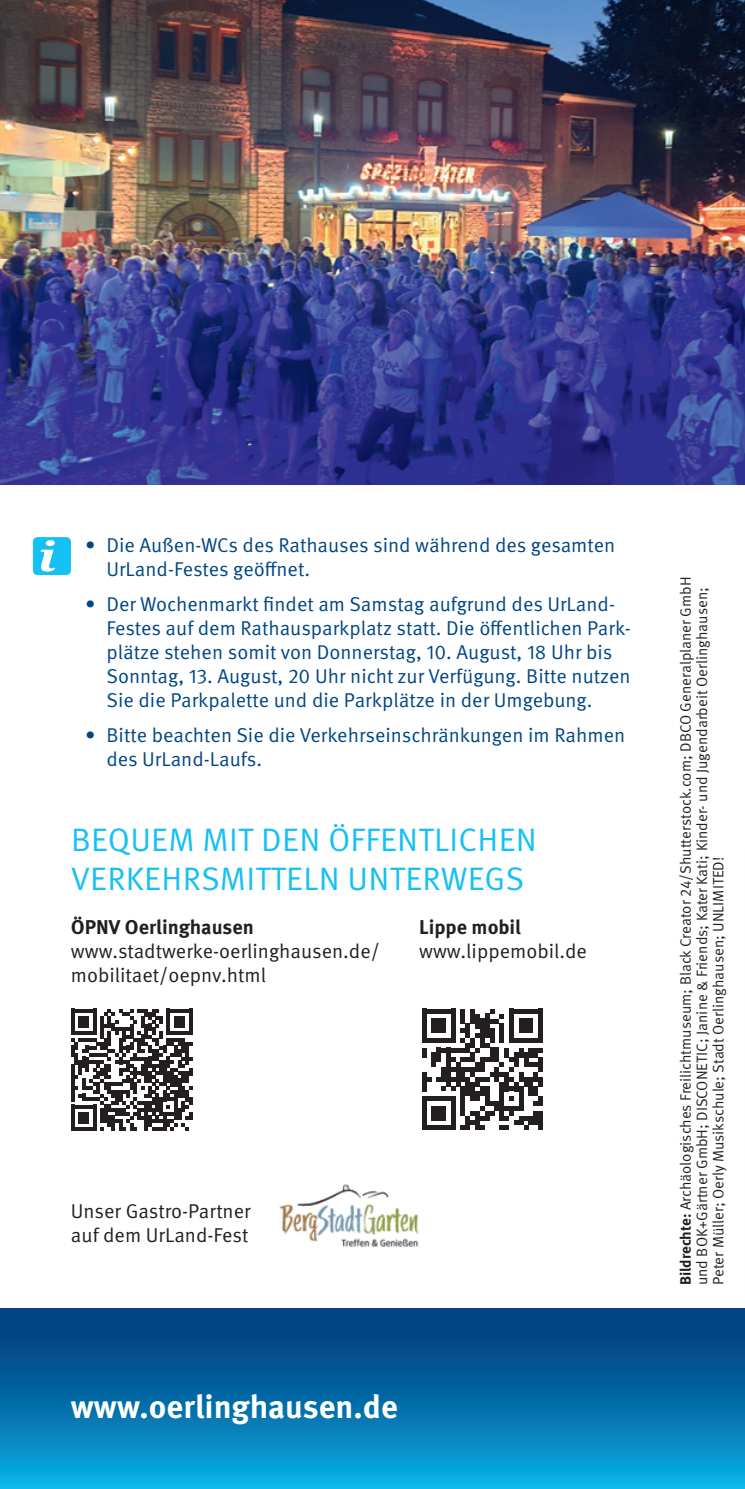
<style>
.page{position:relative;width:745px;height:1489px;background:#fff}
.page>*{position:absolute;margin:0;border:0;box-sizing:border-box;transform-origin:0 0}
.t1{font:32.5px/39px "Meta Pro";letter-spacing:.01em;color:#15c0f2}
.t2{font:700 32.5px "Meta Pro";color:#fff}
.t3{font:20px/24px "Meta Pro";color:#004684}
.t4{font:20px/24px "Meta Pro";color:#231f20}
.t5{font:700 20px "Meta Pro";color:#231f20}
.t6{font:15px/16.2px "Meta Pro";color:#231f20}
.s1{font-weight:700}
</style>
<div class="page">
<svg style="left:0;top:1308px;width:744px;height:180px;background:#046fa9"></svg>
<img style="left:0;top:0;width:744px;height:484px">
<svg style="left:32px;top:537px;width:39px;height:39px;background:#48cdf4"></svg>
<img style="left:279px;top:1184px;width:140px;height:63px">
<svg style="left:71px;top:1008px;width:121px;height:122px"></svg>
<svg style="left:422px;top:1008px;width:120px;height:122px"></svg>
<hr style="left:538px;top:1110px;width:4px;height:10px;background:#231f20">
<hr style="left:538px;top:1120px;width:4px;height:10px;background:#231f20">
<p class="t3" style="left:106px;top:533px;width:510px;text-indent:-21px">• Die Außen-WCs des Rathauses sind während des gesamten<br>UrLand-Festes geöffnet.</p>
<p class="t3" style="left:106px;top:592px;width:525px;text-indent:-21px">• Der Wochenmarkt findet am Samstag aufgrund des UrLand-Festes auf dem Rathausparkplatz statt. Die öffentlichen Park&shy;plätze stehen somit von Donnerstag, 10. August, 18 Uhr bis Sonntag, 13. August, 20 Uhr nicht zur Verfügung. Bitte nutzen Sie die Parkpalette und die Parkplätze in der Umgebung.</p>
<p class="t3" style="left:106px;top:722px;width:520px;text-indent:-21px">• Bitte beachten Sie die Verkehrseinschränkungen im Rahmen des UrLand-Laufs.</p>
<h1 class="t1" style="left:71px;top:820px;width:467px">BEQUEM MIT DEN ÖFFENTLICHEN<br>VERKEHRSMITTELN UNTERWEGS</h1>
<p class="t5" style="left:71px;top:914px;width:184px">ÖPNV Oerlinghausen</p>
<p class="t4" style="left:71px;top:939px;width:310px">www.stadtwerke-oerlinghausen.de/ mobilitaet/oepnv.html</p>
<p class="t5" style="left:419px;top:914px;width:103px">Lippe mobil</p>
<p class="t4" style="left:419px;top:939px;width:169px">www.lippemobil.de</p>
<p class="t4" style="left:71px;top:1198px;width:181px">Unser Gastro-Partner auf dem UrLand-Fest</p>
<h1 class="t2" style="left:71px;top:1385px;width:328px">www.oerlinghausen.de</h1>
<p class="t6" style="left:677px;top:1284px;width:710px;rotate:-90deg"><span class="s1">Bildrechte:</span> Archäologisches Freilichtmuseum; Black Creator 24/Shutterstock.com; DBCO Generalplaner GmbH und BOK+Gärtner GmbH; DISCONETIC; Janine &amp; Friends; Kater Kati; Kinder- und Jugendarbeit Oerlinghausen;<br>Peter Müller; Oerly Musikschule; Stadt Oerlinghausen; UNLIMITED!</p>
</div>
